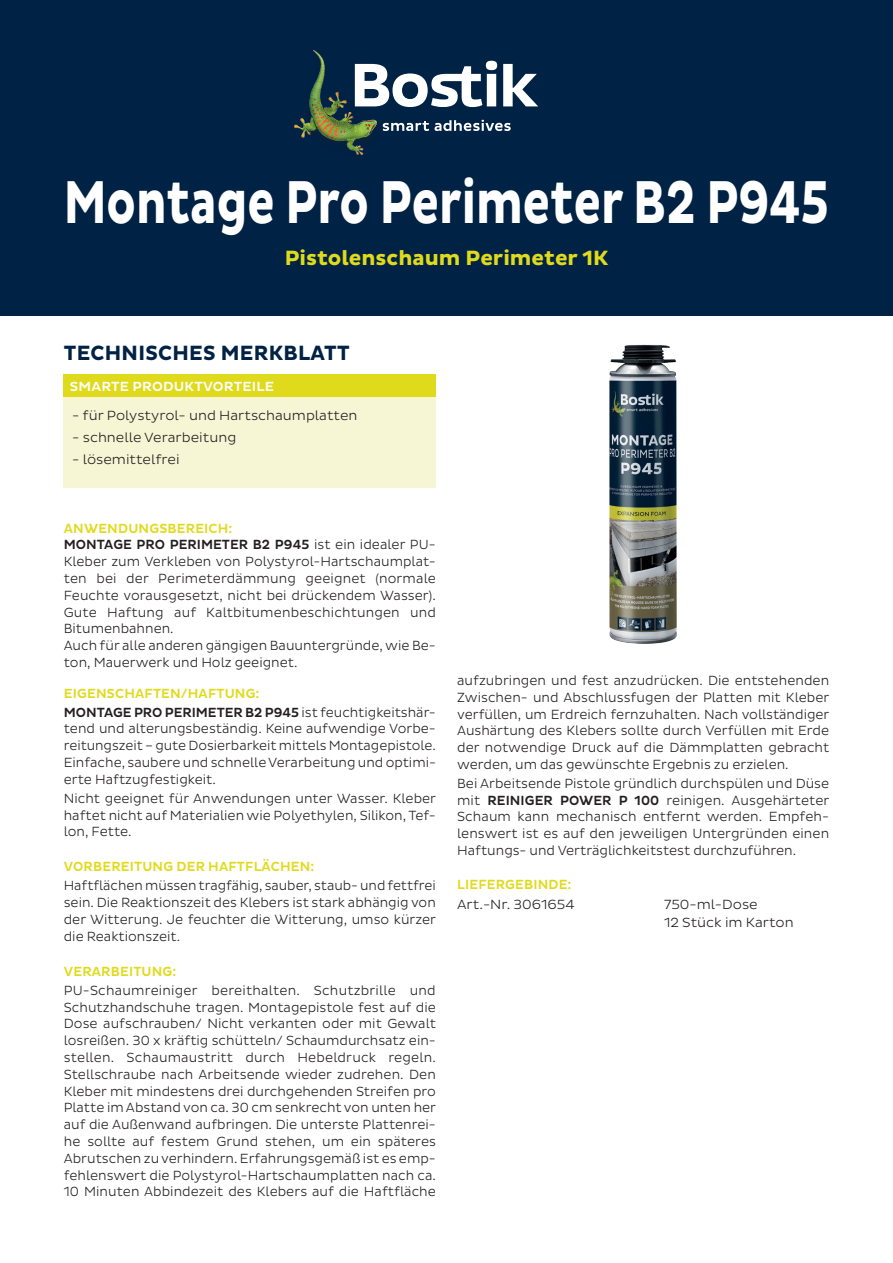
<style>
.page{position:relative;width:893px;height:1263px;background:#fff}
.page>*{position:absolute;margin:0;border:0;box-sizing:border-box;transform-origin:0 0}
.t1{font:700 61.5px "Bostik";color:#fff;scale:.74 1}
.t2{font:700 21px "Bostik";color:#e0da1c}
.t3{font:700 21px "Bostik";letter-spacing:.015em;color:#002245;scale:.95 1}
.t4{font:300 13.5px/16.8px "Bostik";color:#231f20;text-align:justify;scale:.95 1}
.t5{font:300 13.5px/16.8px "Bostik";color:#231f20;text-align:justify;scale:.94 1}
.t6{font:300 13.5px/18px "Bostik";color:#231f20}
.t7{font:500 13.5px/18.9px "Bostik";color:#231f20;scale:.95 1}
.t8{font:500 13.5px "Bostik";letter-spacing:.015em;color:#e0da1c;scale:.95 1}
.t9{font:500 13.5px "Bostik";letter-spacing:.015em;color:#fff}
.s1{font-weight:500;color:#e0da1c}
.s2{font-weight:500}
.s3{color:#e0da1c}
.s4{font-weight:300}
</style>
<div class="page">
<div style="left:0;top:0;width:893px;height:316px;background:#002245"></div>
<img style="left:295px;top:51px;width:82px;height:103px">
<svg style="left:383px;top:121px;width:46px;height:10px"></svg>
<svg style="left:435px;top:120px;width:76px;height:11px"></svg>
<svg style="left:355px;top:61px;width:183px;height:46px"></svg>
<img style="left:609px;top:344px;width:68px;height:300px">
<div style="left:64px;top:375px;width:372px;height:22px;background:#e0da1c"></div>
<div style="left:64px;top:397px;width:372px;height:91px;background:#f6f5d4"></div>
<h1 class="t1" style="left:64px;top:167px;width:1035px">Montage Pro Perimeter B2 P945</h1>
<h2 class="t2" style="left:285px;top:246px;width:325px">Pistolenschaum Perimeter 1K</h2>
<h2 class="t3" style="left:64px;top:341px;width:302px">TECHNISCHES MERKBLATT</h2>
<p class="t9" style="left:70px;top:379px;width:206px">SMARTE PRODUKTVORTEILE</p>
<p class="t6" style="left:72px;top:406px;width:287px">- für Polystyrol- und Hartschaumplatten</p>
<p class="t6" style="left:72px;top:428px;width:165px">- schnelle Verarbeitung</p>
<p class="t6" style="left:72px;top:451px;width:109px">- lösemittelfrei</p>
<p class="t4" style="left:64px;top:520px;width:393px;text-align:left"><span class="s1">ANWENDUNGSBEREICH:<br></span><span class="s2">MONTAGE PRO PERIMETER B2 P945</span> ist ein idealer PU-Kleber zum Verkleben von Polystyrol-Hartschaumplat&shy;ten bei der Perimeterdämmung geeignet (normale Feuchte vorausgesetzt, nicht bei drückendem Wasser).<br>Gute Haftung auf Kaltbitumenbeschichtungen und Bitumenbahnen.<br>Auch für alle anderen gängigen Bauuntergründe, wie Be&shy;ton, Mauerwerk und Holz geeignet.</p>
<p class="t7" style="left:64px;top:684px;width:393px"><span class="s3">EIGENSCHAFTEN/HAFTUNG:<br></span>MONTAGE PRO PERIMETER B2 P945 <span class="s4">ist feuchtigkeitshär-</span></p>
<p class="t4" style="left:64px;top:721px;width:393px">tend und alterungsbeständig. Keine aufwendige Vorbe&shy;reitungszeit – gute Dosierbarkeit mittels Montagepistole.<br>Einfache, saubere und schnelle Verarbeitung und optimi&shy;erte Haftzugfestigkeit.</p>
<p class="t4" style="left:64px;top:790px;width:393px">Nicht geeignet für Anwendungen unter Wasser. Kleber haftet nicht auf Materialien wie Polyethylen, Silikon, Tef&shy;lon, Fette.</p>
<p class="t8" style="left:64px;top:859px;width:265px">VORBEREITUNG DER HAFTFLÄCHEN:</p>
<p class="t5" style="left:64px;top:877px;width:398px">Haftflächen müssen tragfähig, sauber, staub- und fettfrei sein. Die Reaktionszeit des Klebers ist stark abhängig von der Witterung. Je feuchter die Witterung, umso kürzer die Reaktionszeit.</p>
<p class="t8" style="left:64px;top:963px;width:120px">VERARBEITUNG:</p>
<p class="t4" style="left:64px;top:982px;width:393px">PU-Schaumreiniger bereithalten. Schutzbrille und Schutzhandschuhe tragen. Montagepistole fest auf die Dose aufschrauben/ Nicht verkanten oder mit Gewalt losreißen. 30 x kräftig schütteln/ Schaumdurchsatz ein&shy;stellen. Schaumaustritt durch Hebeldruck regeln.<br>Stellschraube nach Arbeitsende wieder zudrehen. Den Kleber mit mindestens drei durchgehenden Streifen pro Platte im Abstand von ca. 30 cm senkrecht von unten her auf die Außenwand aufbringen. Die unterste Plattenrei&shy;he sollte auf festem Grund stehen, um ein späteres Abrutschen zu verhindern. Erfahrungsgemäß ist es emp&shy;fehlenswert die Polystyrol-Hartschaumplatten nach ca.<br>10 Minuten Abbindezeit des Klebers auf die Haftfläche</p>
<p class="t4" style="left:457px;top:672px;width:393px">aufzubringen und fest anzudrücken. Die entstehenden Zwischen- und Abschlussfugen der Platten mit Kleber verfüllen, um Erdreich fernzuhalten. Nach vollständiger Aushärtung des Klebers sollte durch Verfüllen mit Erde der notwendige Druck auf die Dämmplatten gebracht werden, um das gewünschte Ergebnis zu erzielen.</p>
<p class="t4" style="left:457px;top:775px;width:393px">Bei Arbeitsende Pistole gründlich durchspülen und Düse mit <span class="s2">REINIGER POWER P 100</span> reinigen. Ausgehärteter Schaum kann mechanisch entfernt werden. Empfeh&shy;lenswert ist es auf den jeweiligen Untergründen einen Haftungs- und Verträglichkeitstest durchzuführen.</p>
<p class="t8" style="left:457px;top:877px;width:122px">LIEFERGEBINDE:</p>
<p class="t6" style="left:457px;top:896px;width:119px">Art.-Nr. 3061654</p>
<p class="t6" style="left:664px;top:896px;width:131px">750-ml-Dose<br>12 Stück im Karton</p>
</div>
